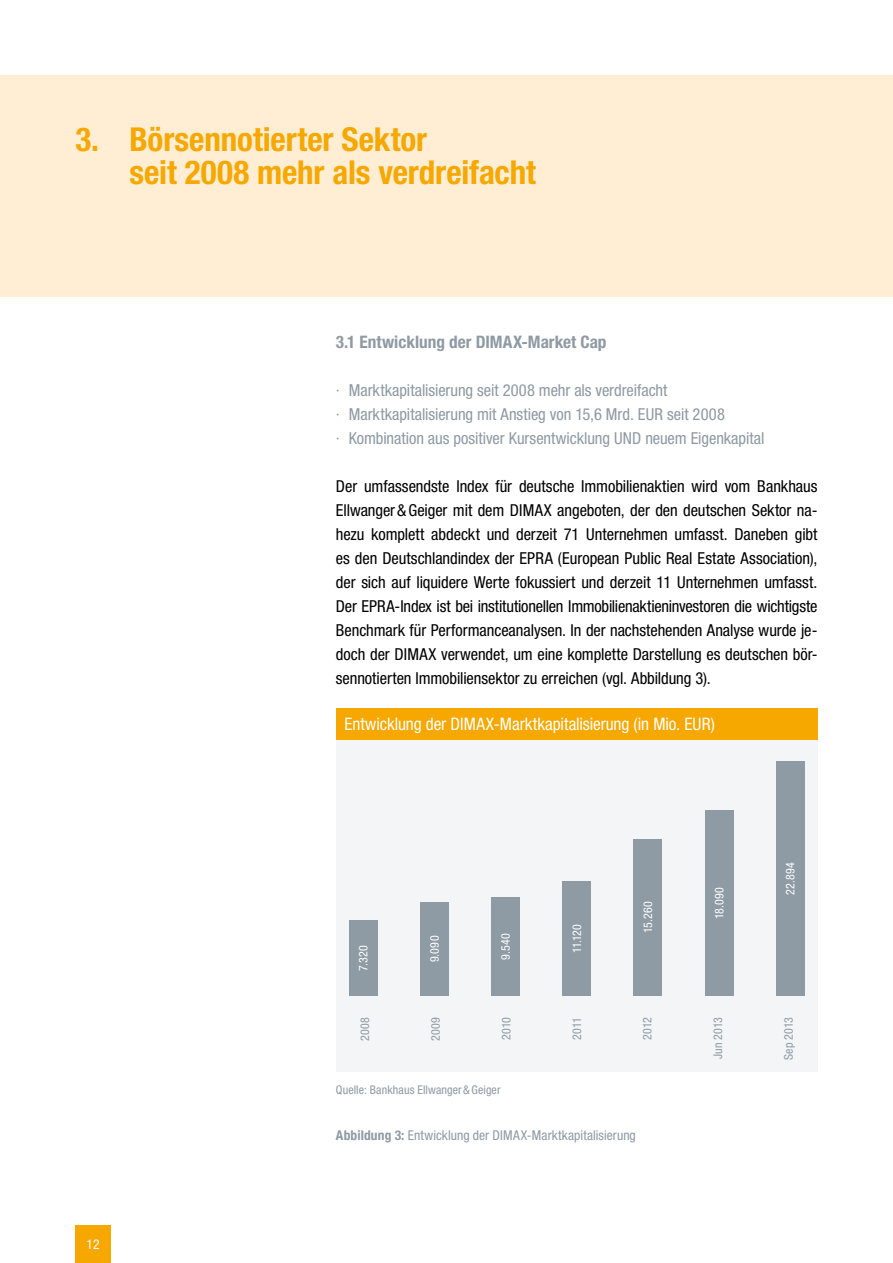
<style>
.page{position:relative;width:893px;height:1263px;background:#fff}
.page>*{position:absolute;margin:0;border:0;box-sizing:border-box;transform-origin:0 0}
.t1{font:700 condensed 33px/33px "Helvetica Neue LT Pro";letter-spacing:-.005em;color:#f7a800}
.t2{font:condensed 17.25px "Helvetica Neue LT Pro";letter-spacing:-.005em;color:#fff}
.t3{font:700 condensed 17.25px "Helvetica Neue LT Pro";color:#8e9aa4}
.t4{font:condensed 16.5px/24px "Helvetica Neue LT Pro";letter-spacing:-.005em;color:#000;text-align:justify}
.t5{font:condensed 16.5px/24px "Helvetica Neue LT Pro";color:#8e9aa4}
.t6{font:condensed 13.5px "Helvetica Neue LT Pro";letter-spacing:.005em;color:#8e9aa4}
.t7{font:condensed 13.5px "Helvetica Neue LT Pro";color:#fff}
.t8{font:condensed 12px "Helvetica Neue LT Pro";letter-spacing:.01em;color:#8e9aa4}
.t9{font:condensed 12px "Helvetica Neue LT Pro";letter-spacing:.025em;color:#fff}
.s1{font-weight:700}
</style>
<div class="page">
<div style="left:0;top:75px;width:893px;height:222px;background:#ffeed4"></div>
<div style="left:75px;top:1226px;width:36px;height:37px;background:#f7a800"></div>
<div style="left:336px;top:740px;width:481px;height:331px;background:#f3f5f6"></div>
<div style="left:336px;top:708px;width:481px;height:32px;background:#f7a800"></div>
<div style="left:349px;top:920px;width:28px;height:76px;background:#8e9aa4"></div>
<div style="left:420px;top:902px;width:29px;height:94px;background:#8e9aa4"></div>
<div style="left:491px;top:898px;width:29px;height:98px;background:#8e9aa4"></div>
<div style="left:562px;top:881px;width:29px;height:115px;background:#8e9aa4"></div>
<div style="left:634px;top:839px;width:28px;height:157px;background:#8e9aa4"></div>
<div style="left:705px;top:810px;width:28px;height:186px;background:#8e9aa4"></div>
<div style="left:776px;top:761px;width:28px;height:235px;background:#8e9aa4"></div>
<h1 class="t1" style="left:129px;top:122px;width:408px;text-indent:-54px">3. Börsennotierter Sektor<br>seit 2008 mehr als verdreifacht</h1>
<p class="t3" style="left:336px;top:332px;width:272px">3.1 Entwicklung der DIMAX-Market Cap</p>
<p class="t5" style="left:336px;top:378px;width:430px">· Marktkapitalisierung seit 2008 mehr als verdreifacht<br>· Marktkapitalisierung mit Anstieg von 15,6 Mrd. EUR seit 2008<br>· Kombination aus positiver Kursentwicklung UND neuem Eigenkapital</p>
<p class="t4" style="left:336px;top:474px;width:483px">Der umfassendste Index für deutsche Immobilienaktien wird vom Bankhaus Ellwanger&amp;Geiger mit dem DIMAX angeboten, der den deutschen Sektor na&shy;hezu komplett abdeckt und derzeit 71 Unternehmen umfasst. Daneben gibt es den Deutschlandindex der EPRA (European Public Real Estate Association), der sich auf liquidere Werte fokussiert und derzeit 11 Unternehmen umfasst.<br>Der EPRA-Index ist bei institutionellen Immobilienaktieninvestoren die wichtigste Benchmark für Performanceanalysen. In der nachstehenden Analyse wurde je&shy;doch der DIMAX verwendet, um eine komplette Darstellung es deutschen bör&shy;sennotierten Immobiliensektor zu erreichen (vgl. Abbildung 3).</p>
<p class="t2" style="left:344px;top:714px;width:372px">Entwicklung der DIMAX-Marktkapitalisierung (in Mio. EUR)</p>
<p class="t9" style="left:356px;top:971px;width:27px;rotate:-90deg">7.320</p>
<p class="t9" style="left:428px;top:962px;width:28px;rotate:-90deg">9.090</p>
<p class="t9" style="left:499px;top:960px;width:28px;rotate:-90deg">9.540</p>
<p class="t9" style="left:570px;top:953px;width:31px;rotate:-90deg">11.120</p>
<p class="t9" style="left:641px;top:933px;width:34px;rotate:-90deg">15.260</p>
<p class="t9" style="left:712px;top:919px;width:34px;rotate:-90deg">18.090</p>
<p class="t9" style="left:783px;top:895px;width:34px;rotate:-90deg">22.894</p>
<p class="t8" style="left:358px;top:1041px;width:25px;rotate:-90deg">2008</p>
<p class="t8" style="left:429px;top:1041px;width:25px;rotate:-90deg">2009</p>
<p class="t8" style="left:499px;top:1040px;width:25px;rotate:-90deg">2010</p>
<p class="t8" style="left:570px;top:1040px;width:24px;rotate:-90deg">2011</p>
<p class="t8" style="left:640px;top:1040px;width:24px;rotate:-90deg">2012</p>
<p class="t8" style="left:711px;top:1059px;width:44px;rotate:-90deg">Jun 2013</p>
<p class="t8" style="left:781px;top:1060px;width:45px;rotate:-90deg">Sep 2013</p>
<p class="t8" style="left:336px;top:1083px;width:166px">Quelle: Bankhaus Ellwanger&amp;Geiger</p>
<p class="t7" style="left:87px;top:1236px;width:14px">12</p>
<p class="t6" style="left:336px;top:1128px;width:301px"><span class="s1">Abbildung 3:</span> Entwicklung der DIMAX-Marktkapitalisierung</p>
</div>
